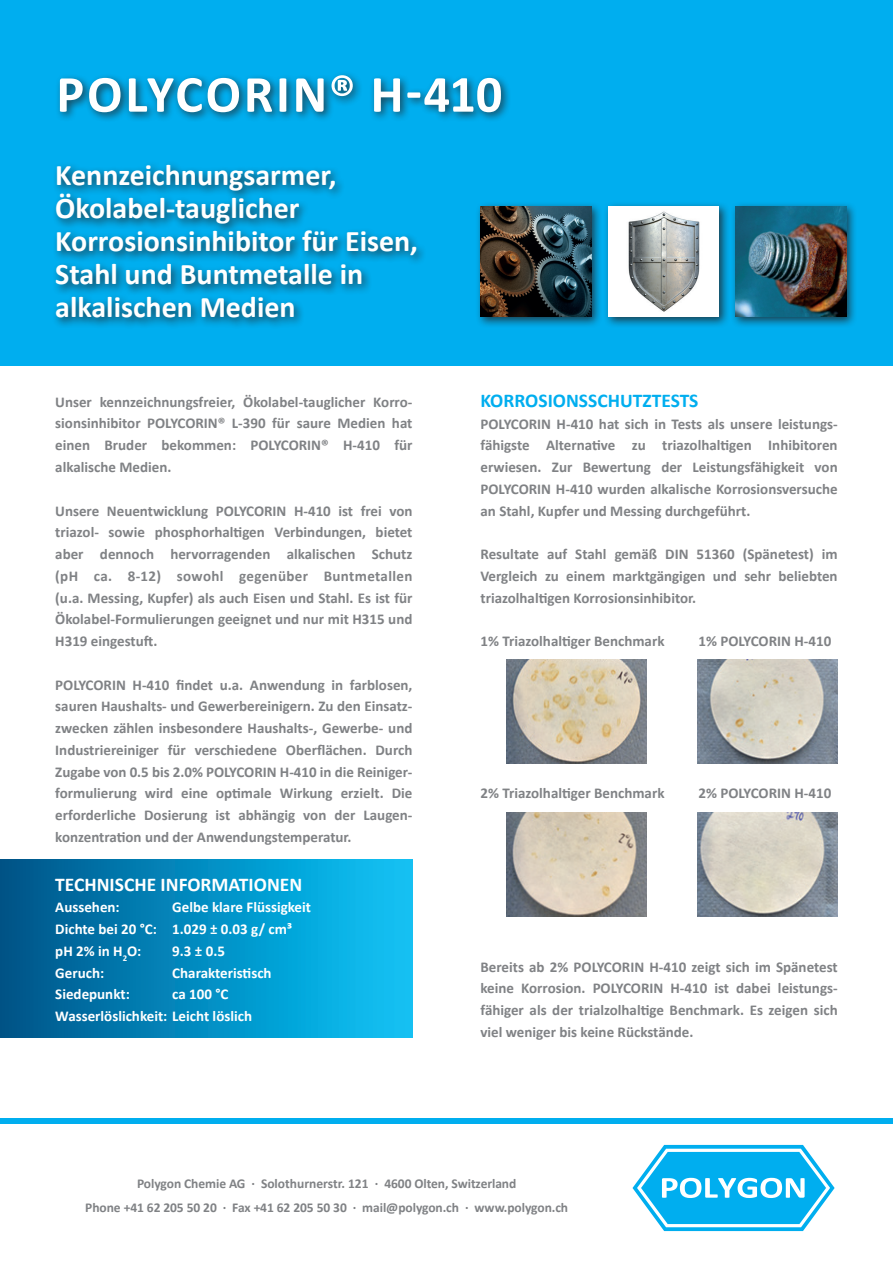
<style>
.page{position:relative;width:893px;height:1263px;background:#fff}
.page>*{position:absolute;margin:0;border:0;box-sizing:border-box;transform-origin:0 0}
.t1{font:700 52.5px "Calibri";letter-spacing:.05em;color:#fff}
.t2{font:700 30px/33px "Calibri";color:#fff}
.t3{font:700 19.5px "Calibri";color:#fff}
.t4{font:700 19.5px "Calibri";color:#00aeef}
.t5{font:700 15px/21.8px "Calibri";color:#808285;text-align:justify}
.t6{font:700 15px/21.8px "Calibri";color:#fff}
.t7{font:700 13.5px/24px "Calibri";letter-spacing:-.005em;color:#808285;text-align:center}
</style>
<div class="page">
<img style="left:697px;top:659px;width:141px;height:104px">
<div style="left:0;top:0;width:893px;height:366px;background:#00aeef"></div>
<div style="left:51px;top:70px;width:460px;height:259px;background:#231f20;opacity:.75"></div>
<svg style="left:632px;top:1145px;width:203px;height:86px"></svg>
<div style="left:0;top:1118px;width:893px;height:6px;background:#00aeef"></div>
<div style="left:730px;top:201px;width:127px;height:127px;background:#231f20;opacity:.75"></div>
<img style="left:736px;top:206px;width:110px;height:111px">
<div style="left:603px;top:201px;width:127px;height:127px;background:#231f20;opacity:.75"></div>
<img style="left:608px;top:206px;width:111px;height:111px">
<div style="left:475px;top:201px;width:127px;height:127px;background:#231f20;opacity:.75"></div>
<img style="left:480px;top:206px;width:111px;height:111px">
<div style="left:0;top:859px;width:412px;height:178px;background:linear-gradient(to right,#005489,#0cc6f9)"></div>
<img style="left:506px;top:659px;width:140px;height:104px">
<img style="left:506px;top:812px;width:140px;height:104px">
<img style="left:698px;top:812px;width:140px;height:104px">
<h1 class="t1" style="left:56px;top:57px;width:448px">POLYCORIN® H-410</h1>
<h2 class="t2" style="left:55px;top:158px;width:364px">Kennzeichnungsarmer,<br>Ökolabel-tauglicher<br>Korrosionsinhibitor für Eisen,<br>Stahl und Buntmetalle in alkalischen Medien</h2>
<p class="t5" style="left:55px;top:391px;width:359px">Unser kennzeichnungsfreier, Ökolabel-tauglicher Korro&shy;sionsinhibitor POLYCORIN® L-390 für saure Medien hat einen Bruder bekommen: POLYCORIN® H-410 für alkalische Medien.</p>
<p class="t5" style="left:55px;top:499px;width:359px">Unsere Neuentwicklung POLYCORIN H-410 ist frei von triazol- sowie phosphorhaltigen Verbindungen, bietet aber dennoch hervorragenden alkalischen Schutz (pH ca. 8-12) sowohl gegenüber Buntmetallen (u.a. Messing, Kupfer) als auch Eisen und Stahl. Es ist für Ökolabel-Formulierungen geeignet und nur mit H315 und H319 eingestuft.</p>
<p class="t5" style="left:55px;top:673px;width:359px">POLYCORIN H-410 findet u.a. Anwendung in farblosen, sauren Haushalts- und Gewerbereinigern. Zu den Einsatz&shy;zwecken zählen insbesondere Haushalts-, Gewerbe- und Industriereiniger für verschiedene Oberflächen. Durch Zugabe von 0.5 bis 2.0% POLYCORIN H-410 in die Reiniger&shy;formulierung wird eine optimale Wirkung erzielt. Die erforderliche Dosierung ist abhängig von der Laugen&shy;konzentration und der Anwendungstemperatur.</p>
<h3 class="t3" style="left:55px;top:870px;width:248px">TECHNISCHE INFORMATIONEN</h3>
<p class="t6" style="left:55px;top:896px;width:66px">Aussehen:</p>
<p class="t6" style="left:55px;top:896px;width:257px;text-indent:117px">Gelbe klare Flüssigkeit<br>Dichte bei 20 °C: 1.029 ± 0.03 g/ cm³ pH 2% in H<sub>2</sub>O:</p>
<p class="t6" style="left:172px;top:940px;width:54px">9.3 ± 0.5</p>
<p class="t6" style="left:55px;top:961px;width:50px">Geruch:</p>
<p class="t6" style="left:172px;top:961px;width:101px">Charakteristisch</p>
<p class="t6" style="left:55px;top:983px;width:76px">Siedepunkt:</p>
<p class="t6" style="left:55px;top:983px;width:198px;text-indent:117px">ca 100 °C<br>Wasserlöslichkeit: Leicht löslich</p>
<h3 class="t4" style="left:480px;top:387px;width:219px">KORROSIONSSCHUTZTESTS</h3>
<p class="t5" style="left:480px;top:413px;width:359px">POLYCORIN H-410 hat sich in Tests als unsere leistungs&shy;fähigste Alternative zu triazolhaltigen Inhibitoren erwiesen. Zur Bewertung der Leistungsfähigkeit von POLYCORIN H-410 wurden alkalische Korrosionsversuche an Stahl, Kupfer und Messing durchgeführt.</p>
<p class="t5" style="left:480px;top:543px;width:359px">Resultate auf Stahl gemäß DIN 51360 (Spänetest) im Vergleich zu einem marktgängigen und sehr beliebten triazolhaltigen Korrosionsinhibitor.</p>
<p class="t5" style="left:480px;top:630px;width:186px">1% Triazolhaltiger Benchmark</p>
<p class="t5" style="left:698px;top:630px;width:134px">1% POLYCORIN H-410</p>
<p class="t5" style="left:480px;top:782px;width:186px">2% Triazolhaltiger Benchmark</p>
<p class="t5" style="left:698px;top:782px;width:134px">2% POLYCORIN H-410</p>
<p class="t5" style="left:480px;top:956px;width:359px">Bereits ab 2% POLYCORIN H-410 zeigt sich im Spänetest keine Korrosion. POLYCORIN H-410 ist dabei leistungs&shy;fähiger als der trialzolhaltige Benchmark. Es zeigen sich viel weniger bis keine Rückstände.</p>
<p class="t7" style="left:85px;top:1171px;width:484px">Polygon Chemie AG · Solothurnerstr. 121 · 4600 Olten, Switzerland<br>Phone +41 62 205 50 20 · Fax +41 62 205 50 30 · mail@polygon.ch · www.polygon.ch</p>
</div>
